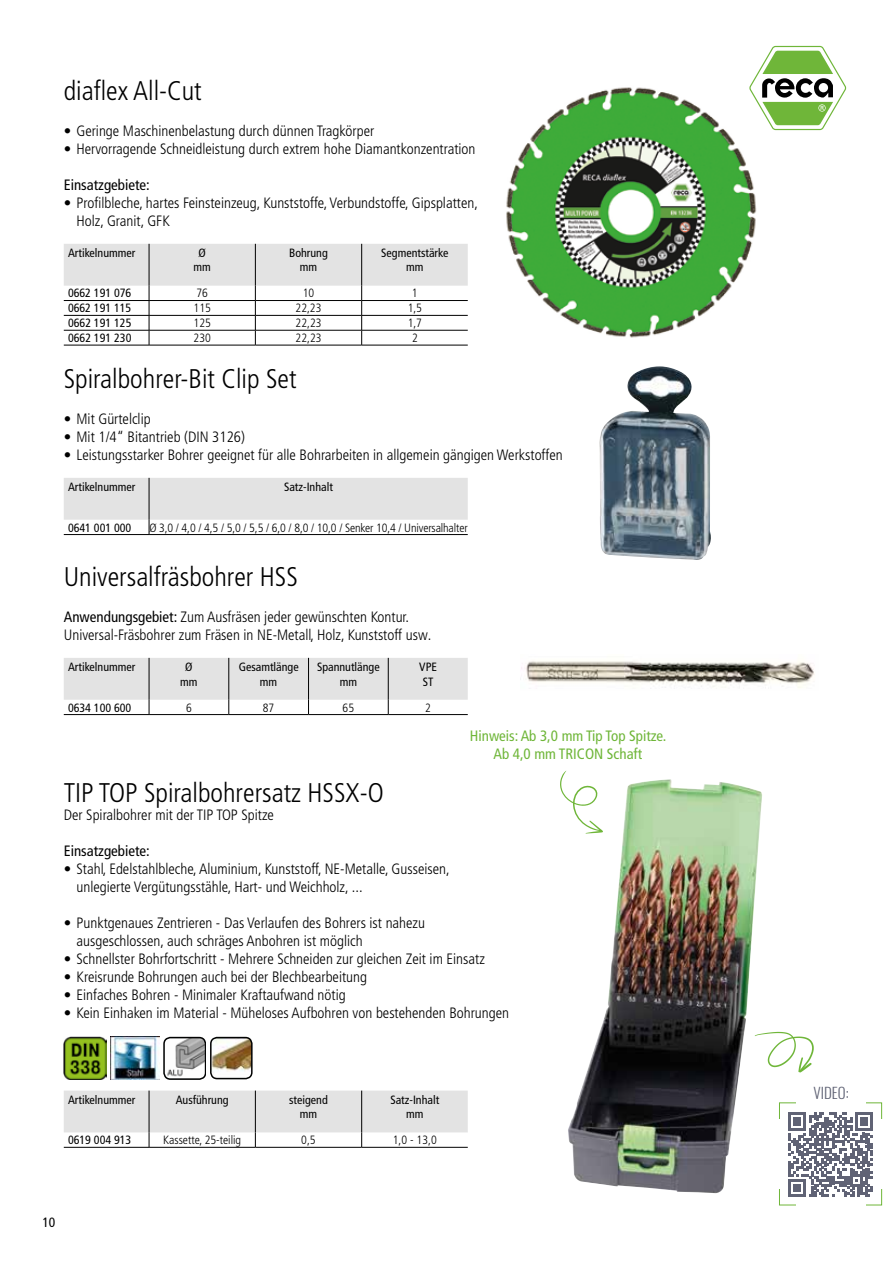
<style>
.page{position:relative;width:893px;height:1263px;background:#fff}
.page>*{position:absolute;margin:0;border:0;box-sizing:border-box;transform-origin:0 0}
.t1{font:300 condensed 27px "Frutiger LT Pro";color:#000}
.t2{font:300 condensed 15px/18px "Frutiger LT Pro";color:#000}
.t3{font:condensed 15px/18px "Frutiger LT Pro";color:#6fb639;text-align:center}
.t4{font:condensed 15px "Frutiger LT Pro";color:#000}
.t5{font:300 15px "Oswald";color:#606375}
.t6{font:condensed 13.5px "Frutiger LT Pro";color:#000}
.t7{font:condensed 12px/14.4px "Frutiger LT Pro";color:#000;text-align:center}
.t8{font:300 condensed 12px "Frutiger LT Pro";color:#000}
.s1{font-weight:400}
</style>
<div class="page">
<img style="left:506px;top:87px;width:251px;height:251px">
<img style="left:64px;top:1037px;width:42px;height:42px">
<img style="left:111px;top:1037px;width:48px;height:42px">
<img style="left:164px;top:1037px;width:42px;height:42px">
<div style="left:163px;top:1037px;width:43px;height:42px;border:2px solid #010202;border-radius:6px"></div>
<svg style="left:64px;top:1090px;width:404px;height:57px"></svg>
<hr style="left:64px;top:1147px;width:85px;height:1px;background:#000">
<hr style="left:149px;top:1147px;width:106px;height:1px;background:#000">
<hr style="left:255px;top:1147px;width:107px;height:1px;background:#000">
<hr style="left:362px;top:1147px;width:106px;height:1px;background:#000">
<img style="left:568px;top:779px;width:194px;height:414px">
<svg style="left:748px;top:45px;width:99px;height:86px"></svg>
<svg style="left:560px;top:771px;width:43px;height:62px"></svg>
<img style="left:213px;top:1037px;width:37px;height:35px">
<div style="left:210px;top:1037px;width:43px;height:42px;border:2px solid #010202;border-radius:6px"></div>
<svg style="left:64px;top:244px;width:404px;height:101px"></svg>
<hr style="left:64px;top:345px;width:85px;height:1px;background:#000">
<hr style="left:149px;top:345px;width:106px;height:1px;background:#000">
<hr style="left:255px;top:345px;width:107px;height:1px;background:#000">
<hr style="left:362px;top:345px;width:106px;height:1px;background:#000">
<svg style="left:64px;top:478px;width:404px;height:56px"></svg>
<hr style="left:64px;top:534px;width:85px;height:1px;background:#000">
<hr style="left:149px;top:534px;width:319px;height:1px;background:#000">
<img style="left:599px;top:366px;width:112px;height:194px">
<svg style="left:64px;top:658px;width:404px;height:56px"></svg>
<hr style="left:64px;top:714px;width:85px;height:1px;background:#000">
<hr style="left:149px;top:714px;width:80px;height:1px;background:#000">
<hr style="left:229px;top:714px;width:80px;height:1px;background:#000">
<hr style="left:309px;top:714px;width:79px;height:1px;background:#000">
<hr style="left:388px;top:714px;width:80px;height:1px;background:#000">
<img style="left:521px;top:661px;width:294px;height:28px">
<svg style="left:788px;top:1112px;width:85px;height:85px"></svg>
<div style="left:779px;top:1102px;width:103px;height:103px;border:1px solid #6fb639"></div>
<div style="left:796px;top:1099px;width:69px;height:7px;background:#fff"></div>
<div style="left:796px;top:1201px;width:69px;height:7px;background:#fff"></div>
<div style="left:776px;top:1119px;width:7px;height:70px;background:#fff"></div>
<div style="left:877px;top:1119px;width:7px;height:70px;background:#fff"></div>
<svg style="left:755px;top:1032px;width:59px;height:40px"></svg>
<h1 class="t1" style="left:64px;top:75px;width:140px">diaflex All-Cut</h1>
<p class="t2" style="left:64px;top:122px;width:312px">• Geringe Maschinenbelastung durch dünnen Tragkörper</p>
<p class="t2" style="left:64px;top:140px;width:413px">• Hervorragende Schneidleistung durch extrem hohe Diamantkonzentration</p>
<p class="t4" style="left:64px;top:176px;width:88px">Einsatzgebiete:</p>
<p class="t2" style="left:77px;top:194px;width:403px;text-indent:-13px">• Profilbleche, hartes Feinsteinzeug, Kunststoffe, Verbundstoffe, Gipsplatten,<br>Holz, Granit, GFK</p>
<p class="t7" style="left:68px;top:246px;width:69px">Artikelnummer</p>
<p class="t7" style="left:194px;top:246px;width:19px">Ø mm</p>
<p class="t7" style="left:289px;top:246px;width:40px">Bohrung mm</p>
<p class="t7" style="left:381px;top:246px;width:69px">Segmentstärke mm</p>
<p class="t7" style="left:68px;top:286px;width:65px">0662 191 076</p>
<p class="t8" style="left:196px;top:286px;width:13px">76</p>
<p class="t8" style="left:303px;top:286px;width:13px">10</p>
<p class="t8" style="left:412px;top:286px;width:7px">1</p>
<p class="t7" style="left:68px;top:301px;width:65px">0662 191 115</p>
<p class="t8" style="left:194px;top:301px;width:19px">115</p>
<p class="t8" style="left:296px;top:301px;width:27px">22,23</p>
<p class="t8" style="left:408px;top:301px;width:16px">1,5</p>
<p class="t7" style="left:68px;top:316px;width:65px">0662 191 125</p>
<p class="t8" style="left:194px;top:316px;width:19px">125</p>
<p class="t8" style="left:296px;top:316px;width:27px">22,23</p>
<p class="t8" style="left:408px;top:316px;width:16px">1,7</p>
<p class="t7" style="left:68px;top:331px;width:65px">0662 191 230</p>
<p class="t8" style="left:194px;top:331px;width:19px">230</p>
<p class="t8" style="left:296px;top:331px;width:27px">22,23</p>
<p class="t8" style="left:412px;top:331px;width:7px">2</p>
<h1 class="t1" style="left:64px;top:363px;width:234px">Spiralbohrer-Bit Clip Set</h1>
<p class="t2" style="left:64px;top:410px;width:88px">• Mit Gürtelclip</p>
<p class="t2" style="left:64px;top:428px;width:183px">• Mit 1/4“ Bitantrieb (DIN 3126)</p>
<p class="t2" style="left:64px;top:446px;width:500px">• Leistungsstarker Bohrer geeignet für alle Bohrarbeiten in allgemein gängigen Werkstoffen</p>
<p class="t7" style="left:68px;top:480px;width:69px">Artikelnummer</p>
<p class="t7" style="left:284px;top:480px;width:50px">Satz-Inhalt</p>
<p class="t7" style="left:68px;top:520px;width:65px">0641 001 000</p>
<p class="t8" style="left:149px;top:520px;width:320px">Ø 3,0 / 4,0 / 4,5 / 5,0 / 5,5 / 6,0 / 8,0 / 10,0 / Senker 10,4 / Universalhalter</p>
<h1 class="t1" style="left:64px;top:561px;width:236px">Universalfräsbohrer HSS</h1>
<p class="t2" style="left:64px;top:608px;width:369px"><span class="s1">Anwendungsgebiet:</span> Zum Ausfräsen jeder gewünschten Kontur.<br>Universal-Fräsbohrer zum Fräsen in NE-Metall, Holz, Kunststoff usw.</p>
<p class="t7" style="left:68px;top:660px;width:69px">Artikelnummer</p>
<p class="t7" style="left:180px;top:660px;width:19px">Ø mm</p>
<p class="t7" style="left:239px;top:660px;width:61px">Gesamtlänge mm</p>
<p class="t7" style="left:317px;top:660px;width:64px">Spannutlänge mm</p>
<p class="t7" style="left:419px;top:660px;width:19px;text-align:left">VPE<br>ST</p>
<p class="t7" style="left:68px;top:700px;width:65px">0634 100 600</p>
<p class="t8" style="left:186px;top:700px;width:7px">6</p>
<p class="t8" style="left:263px;top:700px;width:13px">87</p>
<p class="t8" style="left:343px;top:700px;width:13px">65</p>
<p class="t8" style="left:425px;top:700px;width:7px">2</p>
<p class="t3" style="left:470px;top:727px;width:198px">Hinweis: Ab 3,0 mm Tip Top Spitze.<br>Ab 4,0 mm TRICON Schaft</p>
<h1 class="t1" style="left:64px;top:777px;width:321px">TIP TOP Spiralbohrersatz HSSX-O</h1>
<p class="t2" style="left:64px;top:806px;width:212px">Der Spiralbohrer mit der TIP TOP Spitze</p>
<p class="t4" style="left:64px;top:842px;width:88px">Einsatzgebiete:</p>
<p class="t2" style="left:77px;top:860px;width:375px;text-indent:-13px">• Stahl, Edelstahlbleche, Aluminium, Kunststoff, NE-Metalle, Gusseisen, unlegierte Vergütungsstähle, Hart- und Weichholz, ...</p>
<p class="t2" style="left:77px;top:914px;width:350px;text-indent:-13px">• Punktgenaues Zentrieren - Das Verlaufen des Bohrers ist nahezu ausgeschlossen, auch schräges Anbohren ist möglich</p>
<p class="t2" style="left:64px;top:950px;width:423px">• Schnellster Bohrfortschritt - Mehrere Schneiden zur gleichen Zeit im Einsatz</p>
<p class="t2" style="left:64px;top:968px;width:305px">• Kreisrunde Bohrungen auch bei der Blechbearbeitung</p>
<p class="t2" style="left:64px;top:986px;width:283px">• Einfaches Bohren - Minimaler Kraftaufwand nötig</p>
<p class="t2" style="left:64px;top:1004px;width:447px">• Kein Einhaken im Material - Müheloses Aufbohren von bestehenden Bohrungen</p>
<p class="t7" style="left:68px;top:1092px;width:69px">Artikelnummer</p>
<p class="t7" style="left:176px;top:1092px;width:54px">Ausführung</p>
<p class="t7" style="left:289px;top:1092px;width:40px">steigend mm</p>
<p class="t7" style="left:390px;top:1092px;width:50px">Satz-Inhalt mm</p>
<p class="t7" style="left:68px;top:1133px;width:65px">0619 004 913</p>
<p class="t8" style="left:163px;top:1133px;width:79px">Kassette, 25-teilig</p>
<p class="t8" style="left:301px;top:1133px;width:16px">0,5</p>
<p class="t8" style="left:393px;top:1133px;width:45px">1,0 - 13,0</p>
<p class="t6" style="left:43px;top:1214px;width:14px">10</p>
<p class="t5" style="left:813px;top:1079px;width:37px">VIDEO:</p>
</div>
